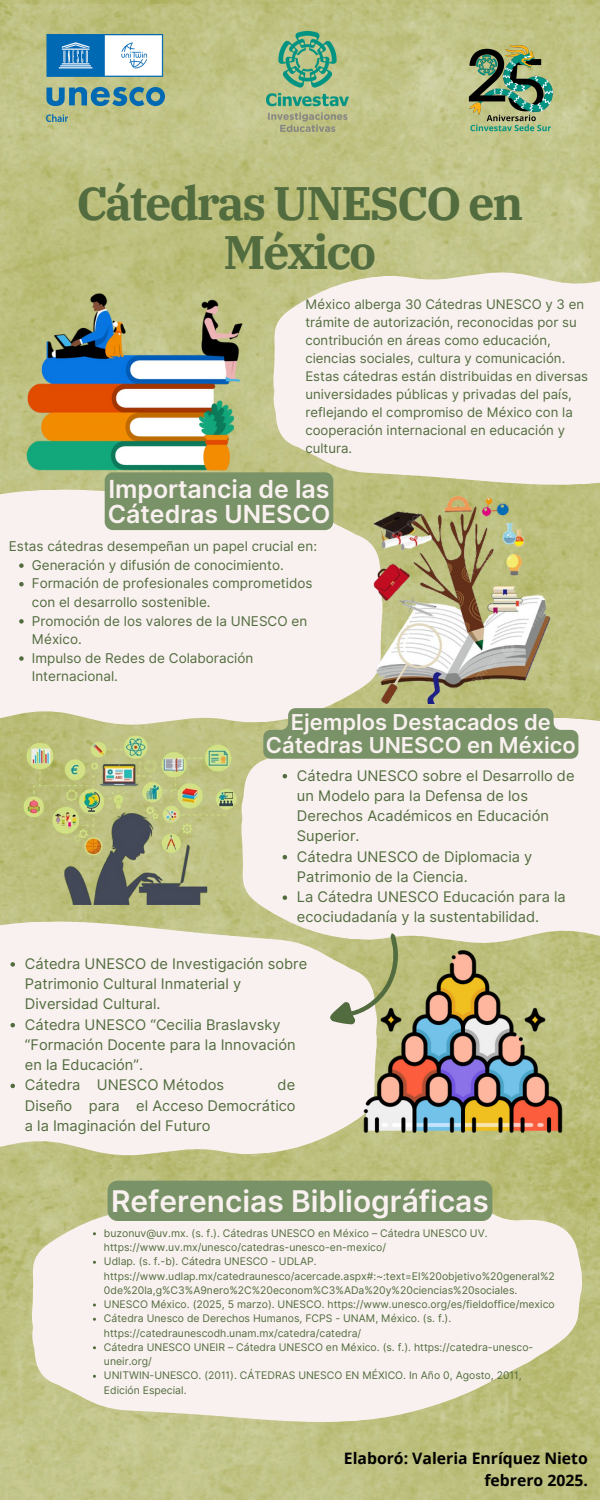
<style>
.page{position:relative;width:600px;height:1500px;background:#fff}
.page>*{position:absolute;margin:0;border:0;box-sizing:border-box;transform-origin:0 0}
.t1{font:700 46.8px/49.5px "IBM Plex Serif";letter-spacing:-.045em;color:#526c3f;text-align:center}
.t2{font:600 29.9px "Inter";color:#f9f1ef}
.t3{font:600 24.9px/25.5px "Inter";color:#f9f1ef}
.t4{font:600 21.9px/22.5px "Inter";color:#f9f1ef;text-align:center}
.t5{font:700 15.8px/21.8px "Open Sans";color:#000;text-align:right}
.t6{font:14.6px/20.2px "Inter";color:#526c3f}
.t7{font:13.5px/18.6px "Inter";color:#526c3f}
.t8{font:13.2px/18px "Inter";color:#526c3f}
.t9{font:10.5px/14.2px "Inter";color:#526c3f}
</style>
<div class="page">
<img style="left:0;top:0;width:600px;height:1500px">
<svg style="left:0;top:479px;width:342px;height:253px;fill:#f9f1ef"></svg>
<svg style="left:267px;top:253px;width:333px;height:248px;fill:#f9f1ef"></svg>
<div style="left:235px;top:702px;width:365px;height:260px;background:#f9f1ef"></div>
<svg style="left:0;top:911px;width:382px;height:258px;fill:#f9f1ef"></svg>
<svg style="left:25px;top:1183px;width:565px;height:257px;fill:#f9f1ef"></svg>
<img style="left:266px;top:31px;width:82px;height:101px">
<img style="left:47px;top:35px;width:118px;height:86px">
<img style="left:0;top:285px;width:279px;height:194px">
<img style="left:342px;top:483px;width:221px;height:220px">
<img style="left:0;top:732px;width:277px;height:172px">
<img style="left:363px;top:941px;width:200px;height:200px">
<svg style="left:316px;top:932px;width:111px;height:103px"></svg>
<img style="left:463px;top:41px;width:94px;height:95px">
<svg style="left:283px;top:774px;width:4px;height:4px"></svg>
<svg style="left:283px;top:855px;width:4px;height:4px"></svg>
<svg style="left:283px;top:895px;width:4px;height:5px"></svg>
<svg style="left:263px;top:708px;width:315px;height:51px;background:#81976e"></svg>
<div style="left:108px;top:1181px;width:384px;height:40px;background:#7a9268;border-radius:10px"></div>
<svg style="left:19px;top:563px;width:5px;height:5px"></svg>
<svg style="left:19px;top:582px;width:5px;height:4px"></svg>
<svg style="left:19px;top:619px;width:5px;height:5px"></svg>
<svg style="left:19px;top:656px;width:5px;height:5px"></svg>
<div style="left:105px;top:472px;width:228px;height:58px;background:#7a9268;border-radius:8px"></div>
<svg style="left:10px;top:962px;width:5px;height:5px"></svg>
<svg style="left:10px;top:1023px;width:5px;height:4px"></svg>
<svg style="left:10px;top:1084px;width:5px;height:4px"></svg>
<p class="t1" style="left:76px;top:178px;width:449px">Cátedras UNESCO en<br>México</p>
<p class="t8" style="left:305px;top:295px;width:284px">México alberga 30 Cátedras UNESCO y 3 en trámite de autorización, reconocidas por su contribución en áreas como educación, ciencias sociales, cultura y comunicación.<br>Estas cátedras están distribuidas en diversas universidades públicas y privadas del país, reflejando el compromiso de México con la cooperación internacional en educación y cultura.</p>
<p class="t3" style="left:108px;top:476px;width:224px">Importancia de las<br>Cátedras UNESCO</p>
<p class="t7" style="left:9px;top:537px;width:310px">Estas cátedras desempeñan un papel crucial en:</p>
<p class="t7" style="left:32px;top:556px;width:253px">Generación y difusión de conocimiento.</p>
<h4 class="t7" style="left:32px;top:574px;width:282px">Formación de profesionales comprometidos con el desarrollo sostenible.</h4>
<p class="t7" style="left:32px;top:611px;width:277px">Promoción de los valores de la UNESCO en<br>México.</p>
<p class="t7" style="left:32px;top:649px;width:223px">Impulso de Redes de Colaboración<br>Internacional.</p>
<p class="t4" style="left:266px;top:711px;width:311px">Ejemplos Destacados de<br>Cátedras UNESCO en México</p>
<p class="t6" style="left:297px;top:765px;width:279px">Cátedra UNESCO sobre el Desarrollo de un Modelo para la Defensa de los<br>Derechos Académicos en Educación<br>Superior.</p>
<h1 class="t6" style="left:297px;top:846px;width:237px">Cátedra UNESCO de Diplomacia y<br>Patrimonio de la Ciencia.</h1>
<p class="t6" style="left:297px;top:887px;width:270px">La Cátedra UNESCO Educación para la ecociudadanía y la sustentabilidad.</p>
<p class="t6" style="left:25px;top:954px;width:284px">Cátedra UNESCO de Investigación sobre<br>Patrimonio Cultural Inmaterial y<br>Diversidad Cultural.</p>
<p class="t6" style="left:25px;top:1014px;width:272px">Cátedra UNESCO “Cecilia Braslavsky “Formación Docente para la Innovación en la Educación”.</p>
<p class="t6" style="left:25px;top:1075px;width:201px">Cátedra UNESCO Métodos</p>
<p class="t6" style="left:25px;top:1075px;width:272px;text-align:justify;text-indent:253px">de Diseño para el Acceso Democrático a la Imaginación del Futuro</p>
<p class="t2" style="left:111px;top:1183px;width:379px">Referencias Bibliográficas</p>
<p class="t9" style="left:104px;top:1226px;width:385px">buzonuv@uv.mx. (s. f.). Cátedras UNESCO en México – Cátedra UNESCO UV. https://www.uv.mx/unesco/catedras-unesco-en-mexico/</p>
<p class="t9" style="left:104px;top:1254px;width:452px">Udlap. (s. f.-b). Cátedra UNESCO - UDLAP. https://www.udlap.mx/catedraunesco/acercade.aspx#:~:text=El%20objetivo%20general%2<br>0de%20la,g%C3%A9nero%2C%20econom%C3%ADa%20y%20ciencias%20sociales.</p>
<h3 class="t9" style="left:104px;top:1297px;width:452px">UNESCO México. (2025, 5 marzo). UNESCO. https://www.unesco.org/es/fieldoffice/mexico</h3>
<p class="t9" style="left:104px;top:1311px;width:349px">Cátedra Unesco de Derechos Humanos, FCPS - UNAM, México. (s. f.). https://catedraunescodh.unam.mx/catedra/catedra/</p>
<p class="t9" style="left:104px;top:1340px;width:431px">Cátedra UNESCO UNEIR – Cátedra UNESCO en México. (s. f.). https://catedra-unesco&shy;uneir.org/</p>
<p class="t9" style="left:104px;top:1368px;width:419px">UNITWIN-UNESCO. (2011). CÁTEDRAS UNESCO EN MÉXICO. In Año 0, Agosto, 2011,<br>Edición Especial.</p>
<p class="t5" style="left:344px;top:1447px;width:245px">Elaboró: Valeria Enríquez Nieto febrero 2025.</p>
</div>
